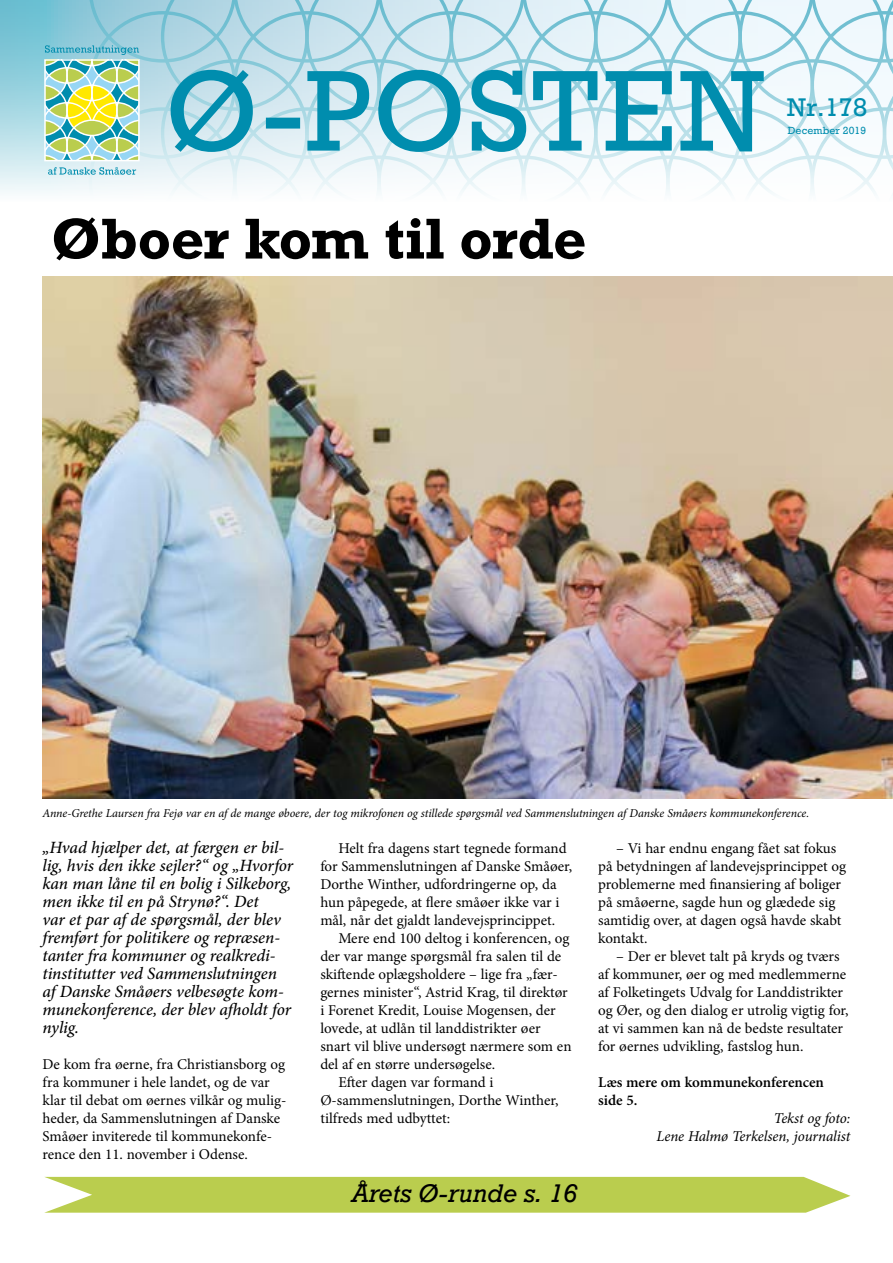
<style>
.page{position:relative;width:893px;height:1263px;background:#fff}
.page>*{position:absolute;margin:0;border:0;box-sizing:border-box;transform-origin:0 0}
.t1{font:700 54px "Rockwell";letter-spacing:-.01em;color:#000}
.t2{font:italic 24px "Rockwell";color:#000}
.t3{font:24px "Rockwell";color:#008dae}
.t4{font:italic 500 17.25px/18px "Minion Pro";letter-spacing:-.005em;color:#000}
.t5{font:15px/18px "Minion Pro";color:#000}
.t6{font:italic 15px/18px "Minion Pro";letter-spacing:-.01em;color:#000;text-align:right}
.t7{font:600 15px/18px "Minion Pro";letter-spacing:-.005em;color:#000}
.t8{font:italic 12px "Minion Pro";letter-spacing:-.005em;color:#000}
.t9{font:9.75px "Rockwell";letter-spacing:.01em;color:#008dae}
</style>
<div class="page">
<div style="left:0;top:0;width:893px;height:201px;background:linear-gradient(to bottom,#5cb8cd,#f2f9fb)"></div>
<svg style="left:45px;top:0;width:848px;height:201px"></svg>
<img style="left:43px;top:276px;width:850px;height:522px">
<svg style="left:44px;top:1177px;width:806px;height:36px;background:#bed059"></svg>
<h1 class="t1" style="left:51px;top:204px;width:536px">Øboer kom til orde</h1>
<h2 class="t3" style="left:787px;top:92px;width:82px">Nr.178</h2>
<p class="t9" style="left:788px;top:124px;width:80px">December 2019</p>
<p class="t8" style="left:43px;top:804px;width:768px">Anne-Grethe Laursen fra Fejø var en af de mange øboere, der tog mikrofonen og stillede spørgsmål ved Sammenslutningen af Danske Småøers kommunekonference.</p>
<p class="t4" style="left:43px;top:838px;width:252px">„Hvad hjælper det, at færgen er bil&shy;lig, hvis den ikke sejler?“ og „Hvorfor kan man låne til en bolig i Silkeborg, men ikke til en på Strynø?“. Det<br>var et par af de spørgsmål, der blev fremført for politikere og repræsen&shy;tanter fra kommuner og realkredi&shy;tinstitutter ved Sammenslutningen af Danske Småøers velbesøgte kom&shy;munekonference, der blev afholdt for nylig.</p>
<p class="t5" style="left:43px;top:1055px;width:245px">De kom fra øerne, fra Christiansborg og fra kommuner i hele landet, og de var klar til debat om øernes vilkår og mulig&shy;heder, da Sammenslutningen af Danske Småøer inviterede til kommunekonfe&shy;rence den 11. november i Odense.</p>
<p class="t5" style="left:320px;top:839px;width:253px;text-indent:18px">Helt fra dagens start tegnede formand for Sammenslutningen af Danske Småøer, Dorthe Winther, udfordringerne op, da hun påpegede, at flere småøer ikke var i mål, når det gjaldt landevejsprincippet.</p>
<p class="t5" style="left:338px;top:929px;width:233px">Mere end 100 deltog i konferencen, og</p>
<p class="t5" style="left:320px;top:947px;width:242px">der var mange spørgsmål fra salen til de</p>
<p class="t5" style="left:320px;top:965px;width:239px">skiftende oplægsholdere – lige fra „fær-</p>
<p class="t5" style="left:320px;top:983px;width:249px">gernes minister“, Astrid Krag, til direktør</p>
<p class="t5" style="left:320px;top:1001px;width:237px">i Forenet Kredit, Louise Mogensen, der</p>
<p class="t5" style="left:320px;top:1019px;width:222px">lovede, at udlån til landdistrikter øer</p>
<p class="t5" style="left:320px;top:1037px;width:253px">snart vil blive undersøgt nærmere som en</p>
<p class="t5" style="left:320px;top:1055px;width:176px">del af en større undersøgelse.</p>
<p class="t5" style="left:338px;top:1073px;width:157px">Efter dagen var formand i</p>
<p class="t5" style="left:320px;top:1091px;width:240px">Ø-sammenslutningen, Dorthe Winther,</p>
<p class="t5" style="left:320px;top:1109px;width:131px">tilfreds med udbyttet:</p>
<h2 class="t2" style="left:352px;top:1178px;width:227px">Årets Ø-runde s. 16</h2>
<p class="t5" style="left:598px;top:839px;width:249px;text-indent:18px">– Vi har endnu engang fået sat fokus på betydningen af landevejsprincippet og problemerne med finansiering af boliger på småøerne, sagde hun og glædede sig samtidig over, at dagen også havde skabt kontakt.</p>
<p class="t5" style="left:598px;top:947px;width:252px;text-indent:18px">– Der er blevet talt på kryds og tværs af kommuner, øer og med medlemmerne af Folketingets Udvalg for Landdistrikter og Øer, og den dialog er utrolig vigtig for, at vi sammen kan nå de bedste resultater for øernes udvikling, fastslog hun.</p>
<p class="t7" style="left:598px;top:1073px;width:227px">Læs mere om kommunekonferencen side 5.</p>
<p class="t6" style="left:656px;top:1109px;width:196px">Tekst og foto:<br>Lene Halmø Terkelsen, journalist</p>
</div>
